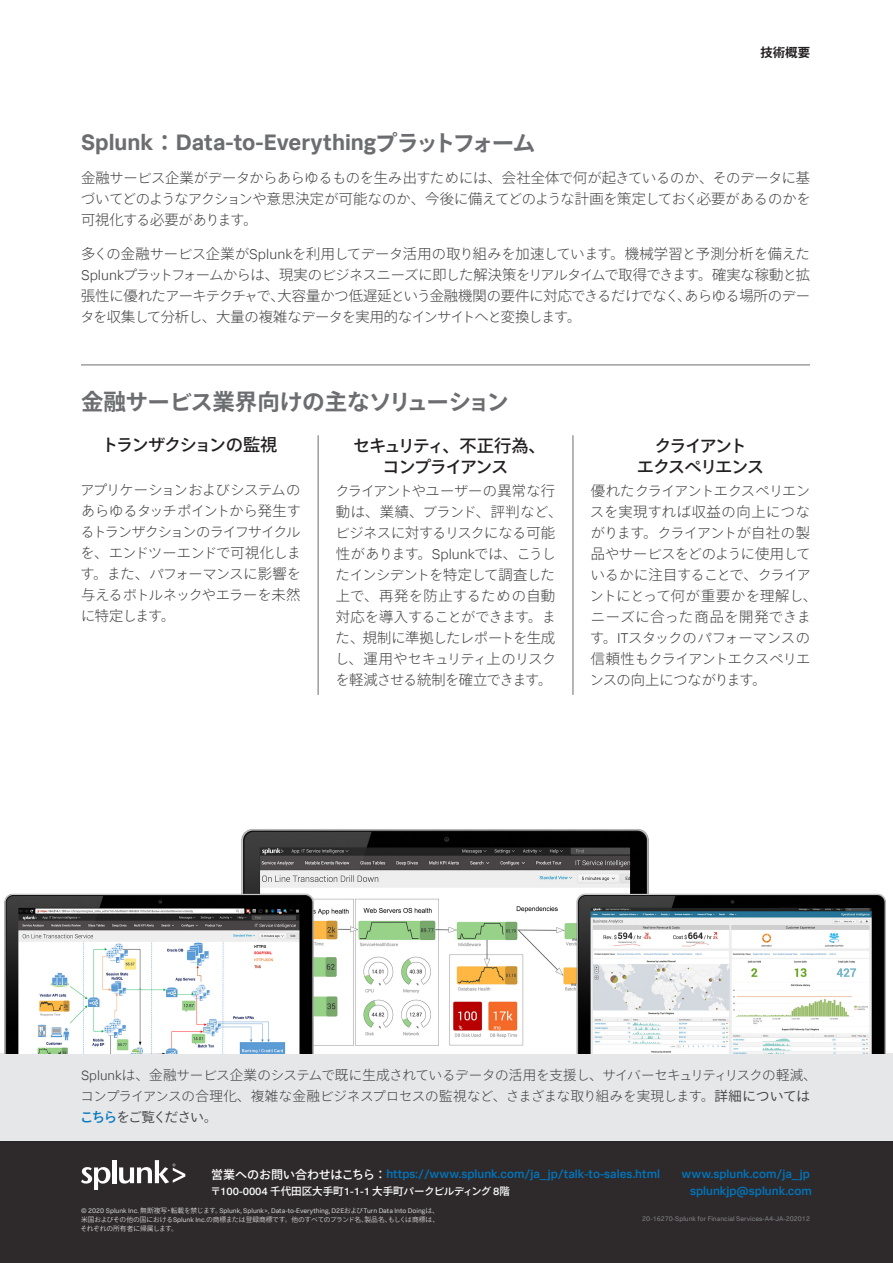
<style>
.page{position:relative;width:893px;height:1263px;background:#fff}
.page>*{position:absolute;margin:0;border:0;box-sizing:border-box;transform-origin:0 0}
.t1{font:700 22.5px "Splunk Data Sans";color:#6c6d70}
.t2{font:700 22.5px "Ryo Gothic Plus N";letter-spacing:-.02em;color:#6c6d70}
.t3{font:500 17.25px/21px "Ryo Gothic Plus N";letter-spacing:-.09em;color:#231f20;text-align:center}
.t4{font:300 14.25px/21px "Ryo Gothic Plus N";letter-spacing:-.025em;color:#3e3e3f;text-align:justify}
.t5{font:300 13.5px/21px "Ryo Gothic Plus N";letter-spacing:-.015em;color:#3e3e3f}
.t6{font:700 12.3px "Ryo Gothic Plus N";color:#231f20}
.t7{font:500 12px "Splunk Data Sans";color:#0076be}
.t8{font:500 10.5px "Ryo Gothic Plus N";color:#fff}
.t9{font:6.75px "Splunk Data Sans";color:#d1d2d4}
.t10{font:6.75px/8.7px "Ryo Gothic Plus N";letter-spacing:-.02em;color:#d1d2d4}
.t11{font:6.75px "Splunk Data Sans";color:#808285}
.s1{font-family:"Ryo Gothic Plus N"}
.s2{font-family:"Splunk Data Sans"}
.s3{font-weight:400}
.s4{font-weight:500;color:#0076be}
.s5{font-family:"Ryo Gothic Plus N";color:#fff}
</style>
<div class="page">
<div style="left:0;top:1053px;width:893px;height:89px;background:#e6e7e9"></div>
<div style="left:0;top:1141px;width:893px;height:122px;background:#2e2a2b"></div>
<svg style="left:81px;top:1167px;width:29px;height:22px"></svg>
<hr style="left:112px;top:1160px;width:4px;height:23px;background:#fff">
<svg style="left:119px;top:1160px;width:66px;height:23px"></svg>
<hr style="left:81px;top:365px;width:729px;height:1px;background:#6c6d70">
<hr style="left:318px;top:435px;width:1px;height:260px;background:#6c6d70">
<hr style="left:573px;top:435px;width:1px;height:260px;background:#6c6d70">
<img style="left:4px;top:829px;width:882px;height:224px">
<p class="t6" style="left:760px;top:44px;width:51px">技術概要</p>
<h1 class="t1" style="left:81px;top:129px;width:456px">Splunk<span class="s1">：</span>Data-to-Everything<span class="s1">プラットフォーム</span></h1>
<p class="t4" style="left:81px;top:168px;width:731px">金融サービス企業がデータからあらゆるものを生み出すためには、会社全体で何が起きているのか、そのデータに基づいてどのようなアクションや意思決定が可能なのか、今後に備えてどのような計画を策定しておく必要があるのかを可視化する必要があります。</p>
<p class="t4" style="left:80px;top:244px;width:731px">多くの金融サービス企業が<span class="s2">Splunk</span>を利用してデータ活用の取り組みを加速しています。機械学習と予測分析を備えた<span class="s2">Splunk</span>プラットフォームからは、現実のビジネスニーズに即した解決策をリアルタイムで取得できます。確実な稼動と拡張性に優れたアーキテクチャで、大容量かつ低遅延という金融機関の要件に対応できるだけでなく、あらゆる場所のデータを収集して分析し、大量の複雑なデータを実用的なインサイトへと変換します。</p>
<h1 class="t2" style="left:81px;top:387px;width:430px">金融サービス業界向けの主なソリューション</h1>
<p class="t3" style="left:102px;top:435px;width:177px">トランザクションの監視</p>
<p class="t4" style="left:80px;top:479px;width:223px">アプリケーションおよびシステムのあらゆるタッチポイントから発生するトランザクションのライフサイクルを、エンドツーエンドで可視化します。また、パフォーマンスに影響を与えるボトルネックやエラーを未然に特定します。</p>
<p class="t3" style="left:353px;top:436px;width:194px">セキュリティ、不正行為、コンプライアンス</p>
<p class="t4" style="left:335px;top:481px;width:229px;text-align:left">クライアントやユーザーの異常な行動は、業績、ブランド、評判など、ビジネスに対するリスクになる可能性があります。<span class="s2">Splunk</span>では、こうしたインシデントを特定して調査した上で、再発を防止するための自動対応を導入することができます。また、規制に準拠したレポートを生成し、運用やセキュリティ上のリスクを軽減させる統制を確立できます。</p>
<p class="t3" style="left:637px;top:436px;width:129px">クライアント<br>エクスペリエンス</p>
<p class="t4" style="left:590px;top:481px;width:229px;text-align:left">優れたクライアントエクスペリエンスを実現すれば収益の向上につながります。クライアントが自社の製品やサービスをどのように使用しているかに注目することで、クライアントにとって何が重要かを理解し、ニーズに合った商品を開発できます。<span class="s2">IT</span>スタックのパフォーマンスの信頼性もクライアントエクスペリエンスの向上につながります。</p>
<p class="t5" style="left:80px;top:1065px;width:738px"><span class="s2">Splunk</span>は、金融サービス企業のシステムで既に生成されているデータの活用を支援し、サイバーセキュリティリスクの軽減、コンプライアンスの合理化、複雑な金融ビジネスプロセスの監視など、さまざまな取り組みを実現します。<span class="s3">詳細については</span><span class="s4">こちら</span><span class="s3">をご覧ください。</span></p>
<p class="t7" style="left:211px;top:1167px;width:450px"><span class="s5">営業へのお問い合わせはこちら：</span>https://www.splunk.com/ja_jp/t alk-to-sales.html</p>
<p class="t7" style="left:682px;top:1166px;width:130px">www.splunk.com/ja_jp</p>
<p class="t8" style="left:210px;top:1184px;width:301px">〒<span class="s2">100-0004</span> 千代田区大手町<span class="s2">1-1-1</span> 大手町パークビルディング <span class="s2">8</span>階</p>
<p class="t7" style="left:690px;top:1184px;width:123px">splunkjp@splunk.com</p>
<p class="t9" style="left:81px;top:1207px;width:360px">© 2020 Splunk Inc. <span class="s1">無断複写・転載を禁じます。</span>Splunk, Splunk&gt;, Data-to-Everything, D2E<span class="s1">および</span>Turn Data Into Doing<span class="s1">は、</span></p>
<p class="t10" style="left:81px;top:1215px;width:360px">米国およびその他の国における<span class="s2">Splunk Inc.</span>の商標または登録商標です。他のすべてのブランド名、製品名、もしくは商標は、それぞれの所有者に帰属します。</p>
<p class="t11" style="left:642px;top:1215px;width:169px">20-16270-Splunk for Financial Services-A4-JA-202012</p>
</div>
